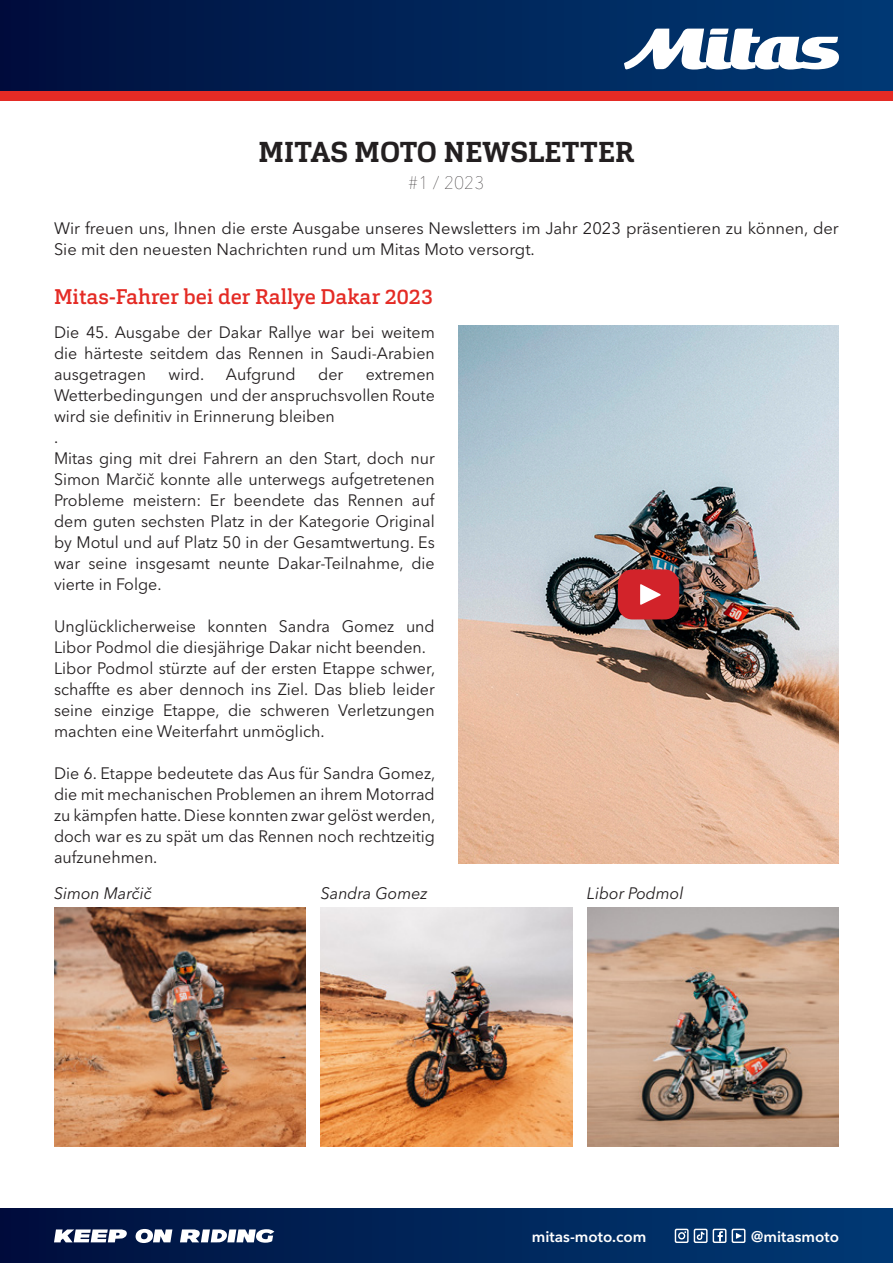
<style>
.page{position:relative;width:893px;height:1263px;background:#fff}
.page>*{position:absolute;margin:0;border:0;box-sizing:border-box;transform-origin:0 0}
.t1{font:700 28.5px "Cargan";color:#231f20}
.t2{font:500 21px "Cargan";color:#e42b25}
.t3{font:200 18px "Avenir Next LT Pro";color:#231f20}
.t4{font:16.5px/21px "Avenir Next LT Pro";color:#231f20}
.t5{font:italic 16.5px "Avenir Next LT Pro";color:#231f20}
.t6{font:600 15.3px "Avenir Next LT Pro";color:#fff}
</style>
<div class="page">
<div style="left:0;top:1209px;width:893px;height:54px;background:linear-gradient(to right,#000f3d,#003a75)"></div>
<svg style="left:54px;top:1229px;width:73px;height:13px"></svg>
<svg style="left:135px;top:1229px;width:37px;height:14px"></svg>
<svg style="left:180px;top:1229px;width:94px;height:14px"></svg>
<svg style="left:675px;top:1229px;width:51px;height:14px"></svg>
<svg style="left:732px;top:1229px;width:13px;height:14px"></svg>
<div style="left:0;top:0;width:893px;height:92px;background:linear-gradient(to right,#000e3d,#013b75)"></div>
<div style="left:0;top:92px;width:893px;height:9px;background:#e42b25"></div>
<svg style="left:624px;top:29px;width:216px;height:41px"></svg>
<img style="left:54px;top:907px;width:251px;height:239px">
<img style="left:321px;top:907px;width:251px;height:239px">
<img style="left:588px;top:907px;width:251px;height:239px">
<img style="left:458px;top:326px;width:381px;height:537px">
<svg style="left:618px;top:569px;width:61px;height:50px;background:#cc363c"></svg>
<h1 class="t1" style="left:259px;top:133px;width:377px">MITAS MOTO NEWSLETTER</h1>
<p class="t3" style="left:408px;top:172px;width:77px">#1 / 2023</p>
<p class="t4" style="left:54px;top:218px;width:786px">Wir freuen uns, Ihnen die erste Ausgabe unseres Newsletters im Jahr 2023 präsentieren zu können, der<br>Sie mit den neuesten Nachrichten rund um Mitas Moto versorgt.</p>
<p class="t2" style="left:54px;top:284px;width:381px">Mitas-Fahrer bei der Rallye Dakar 2023</p>
<p class="t4" style="left:54px;top:322px;width:382px;text-align:justify">Die 45. Ausgabe der Dakar Rallye war bei weitem die härteste seitdem das Rennen in Saudi-Arabien ausgetragen</p>
<p class="t4" style="left:168px;top:364px;width:37px">wird.</p>
<p class="t4" style="left:226px;top:364px;width:71px">Aufgrund</p>
<p class="t4" style="left:318px;top:364px;width:27px">der</p>
<p class="t4" style="left:54px;top:364px;width:382px;text-indent:312px">extremen Wetterbedingungen und der anspruchsvollen Route wird sie definitiv in Erinnerung bleiben<br>.<br>Mitas ging mit drei Fahrern an den Start, doch nur Simon Marčič konnte alle unterwegs aufgetretenen Probleme meistern: Er beendete das Rennen auf dem guten sechsten Platz in der Kategorie Original by Motul und auf Platz 50 in der Gesamtwertung. Es war seine insgesamt neunte Dakar-Teilnahme, die vierte in Folge.</p>
<p class="t4" style="left:54px;top:616px;width:383px">Unglücklicherweise konnten Sandra Gomez und Libor Podmol die diesjährige Dakar nicht beenden.<br>Libor Podmol stürzte auf der ersten Etappe schwer, schaffte es aber dennoch ins Ziel. Das blieb leider seine einzige Etappe, die schweren Verletzungen machten eine Weiterfahrt unmöglich.</p>
<p class="t4" style="left:54px;top:763px;width:383px;text-align:justify">Die 6. Etappe bedeutete das Aus für Sandra Gomez, die mit mechanischen Problemen an ihrem Motorrad zu kämpfen hatte. Diese konnten zwar gelöst werden, doch war es zu spät um das Rennen noch rechtzeitig aufzunehmen.</p>
<p class="t5" style="left:54px;top:883px;width:99px">Simon Marčič</p>
<p class="t5" style="left:321px;top:883px;width:108px">Sandra Gomez</p>
<p class="t5" style="left:587px;top:883px;width:98px">Libor Podmol</p>
<p class="t6" style="left:532px;top:1227px;width:116px">mitas-moto.com</p>
<p class="t6" style="left:751px;top:1227px;width:89px">@mitasmoto</p>
</div>
